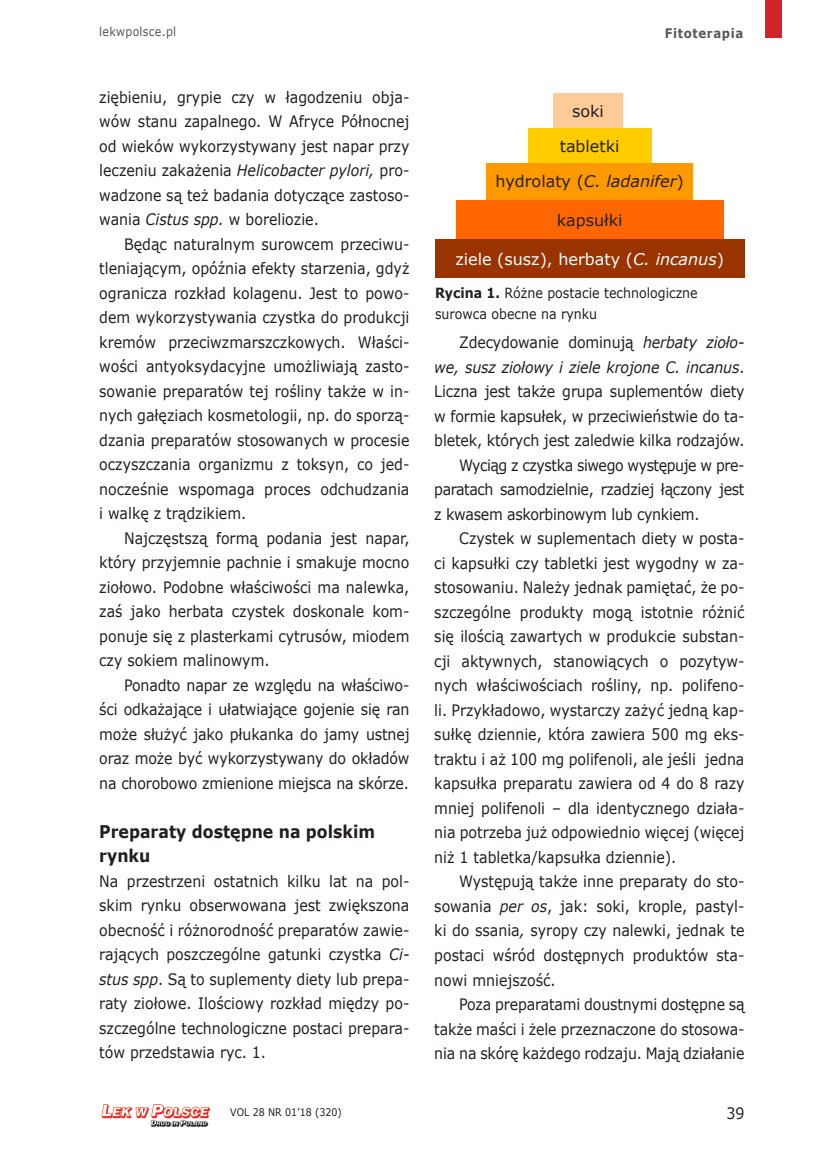
<style>
.page{position:relative;width:819px;height:1166px;background:#fff}
.page>*{position:absolute;margin:0;border:0;box-sizing:border-box;transform-origin:0 0}
.t1{font:700 17.5px/24.5px "Verdana";color:#231f20;scale:.9 1}
.t2{font:15.92px/35px "Verdana";color:#231f20;text-align:center}
.t3{font:15.92px "Verdana";color:#fff}
.t4{font:15.75px/24.5px "Verdana";color:#231f20;text-align:justify;scale:.9 1}
.t5{font:15.75px "Verdana";letter-spacing:-.02em;color:#231f20;scale:.9 1}
.t6{font:italic 15.75px "Verdana";letter-spacing:-.01em;color:#231f20;scale:.9 1}
.t7{font:15.75px "Verdana";letter-spacing:-.03em;color:#231f20;scale:.9 1}
.t8{font:14px/20.3px "Verdana";color:#231f20;scale:.9 1}
.t9{font:700 13.12px "Verdana";letter-spacing:.05em;color:#57585a;scale:.9 1}
.t10{font:12.25px "Verdana";letter-spacing:.025em;color:#57585a;scale:.9 1}
.t11{font:10.5px "Verdana";color:#231f20;scale:.9 1}
.s1{font-style:italic}
.s2{font-weight:700}
.s3{font-style:normal}
</style>
<div class="page">
<img style="left:101px;top:1104px;width:109px;height:22px">
<div style="left:764px;top:0;width:17px;height:38px;background:#d1232a"></div>
<div style="left:553px;top:93px;width:69px;height:36px;background:#fc9"></div>
<div style="left:528px;top:129px;width:123px;height:34px;background:#fc0"></div>
<div style="left:486px;top:163px;width:206px;height:37px;background:#f90"></div>
<div style="left:455px;top:200px;width:268px;height:40px;background:#f60"></div>
<div style="left:435px;top:240px;width:309px;height:38px;background:#930"></div>
<p class="t10" style="left:99px;top:23px;width:87px">lekwpolsce.pl</p>
<p class="t9" style="left:665px;top:24px;width:88px">Fitoterapia</p>
<p class="t4" style="left:99px;top:84px;width:346px">ziębieniu, grypie czy w łagodzeniu obja&shy;wów stanu zapalnego. W Afryce Północnej od wieków wykorzystywany jest napar przy leczeniu zakażenia <span class="s1">Helicobacter pylori,</span> pro&shy;wadzone są też badania dotyczące zastoso&shy;wania <span class="s1">Cistus spp.</span> w boreliozie.</p>
<p class="t4" style="left:99px;top:231px;width:346px;text-indent:25px">Będąc naturalnym surowcem przeciwu&shy;tleniającym, opóźnia efekty starzenia, gdyż ogranicza rozkład kolagenu. Jest to powo&shy;dem wykorzystywania czystka do produkcji kremów przeciwzmarszczkowych. Właści&shy;wości antyoksydacyjne umożliwiają zasto&shy;sowanie preparatów tej rośliny także w in&shy;nych gałęziach kosmetologii, np. do sporzą&shy;dzania preparatów stosowanych w procesie oczyszczania organizmu z toksyn, co jed&shy;nocześnie wspomaga proces odchudzania i walkę z trądzikiem.</p>
<p class="t4" style="left:99px;top:526px;width:346px;text-indent:25px">Najczęstszą formą podania jest napar, który przyjemnie pachnie i smakuje mocno ziołowo. Podobne właściwości ma nalewka, zaś jako herbata czystek doskonale kom&shy;ponuje się z plasterkami cytrusów, miodem czy sokiem malinowym.</p>
<p class="t4" style="left:99px;top:673px;width:346px;text-indent:25px">Ponadto napar ze względu na właściwo&shy;ści odkażające i ułatwiające gojenie się ran może służyć jako płukanka do jamy ustnej oraz może być wykorzystywany do okładów na chorobowo zmienione miejsca na skórze.</p>
<p class="t1" style="left:99px;top:819px;width:308px">Preparaty dostępne na polskim rynku</p>
<p class="t4" style="left:99px;top:868px;width:346px">Na przestrzeni ostatnich kilku lat na pol&shy;skim rynku obserwowana jest zwiększona obecność i różnorodność preparatów zawie&shy;rających poszczególne gatunki czystka <span class="s1">Ci&shy;stus spp</span>. Są to suplementy diety lub prepa&shy;raty ziołowe. Ilościowy rozkład między po&shy;szczególne technologiczne postaci prepara&shy;tów przedstawia ryc. 1.</p>
<p class="t2" style="left:559px;top:93px;width:61px">soki tabletki</p>
<p class="t2" style="left:495px;top:164px;width:190px">hydrolaty (<span class="s1">C. ladanifer</span>)</p>
<p class="t2" style="left:556px;top:202px;width:67px">kapsułki</p>
<p class="t3" style="left:455px;top:248px;width:270px">ziele (susz), herbaty (<span class="s1">C. incanus</span>)</p>
<p class="t8" style="left:435px;top:283px;width:293px"><span class="s2">Rycina 1.</span> Różne postacie technologiczne surowca obecne na rynku</p>
<p class="t4" style="left:459px;top:330px;width:318px">Zdecydowanie dominują <span class="s1">herbaty zioło-</span></p>
<p class="t6" style="left:434px;top:356px;width:346px">we, susz ziołowy i ziele krojone C. incanus<span class="s3">.</span></p>
<p class="t4" style="left:434px;top:379px;width:346px">Liczna jest także grupa suplementów diety</p>
<p class="t4" style="left:434px;top:404px;width:346px">w formie kapsułek, w przeciwieństwie do ta-</p>
<p class="t4" style="left:434px;top:428px;width:346px">bletek, których jest zaledwie kilka rodzajów.</p>
<p class="t7" style="left:459px;top:454px;width:318px">Wyciąg z czystka siwego występuje w pre-</p>
<p class="t5" style="left:434px;top:479px;width:346px">paratach samodzielnie, rzadziej łączony jest</p>
<p class="t5" style="left:434px;top:503px;width:296px">z kwasem askorbinowym lub cynkiem.</p>
<p class="t4" style="left:459px;top:526px;width:318px">Czystek w suplementach diety w posta-</p>
<p class="t4" style="left:434px;top:551px;width:346px">ci kapsułki czy tabletki jest wygodny w za-</p>
<p class="t4" style="left:434px;top:575px;width:346px">stosowaniu. Należy jednak pamiętać, że po-</p>
<p class="t4" style="left:434px;top:600px;width:346px">szczególne produkty mogą istotnie różnić</p>
<p class="t4" style="left:434px;top:624px;width:346px">się ilością zawartych w produkcie substan-</p>
<p class="t4" style="left:434px;top:649px;width:346px">cji aktywnych, stanowiących o pozytyw-</p>
<p class="t4" style="left:434px;top:673px;width:346px">nych właściwościach rośliny, np. polifeno-</p>
<p class="t4" style="left:434px;top:698px;width:346px">li. Przykładowo, wystarczy zażyć jedną kap-</p>
<p class="t4" style="left:434px;top:722px;width:346px">sułkę dziennie, która zawiera 500 mg eks-</p>
<p class="t4" style="left:434px;top:747px;width:346px">traktu i aż 100 mg polifenoli, ale jeśli jedna</p>
<p class="t4" style="left:434px;top:771px;width:346px">kapsułka preparatu zawiera od 4 do 8 razy</p>
<p class="t4" style="left:434px;top:796px;width:346px">mniej polifenoli – dla identycznego działa-</p>
<p class="t4" style="left:434px;top:820px;width:346px">nia potrzeba już odpowiednio więcej (więcej</p>
<p class="t4" style="left:434px;top:845px;width:270px">niż 1 tabletka/kapsułka dziennie).</p>
<p class="t4" style="left:459px;top:869px;width:318px">Występują także inne preparaty do sto-</p>
<p class="t4" style="left:434px;top:894px;width:346px">sowania <span class="s1">per os</span>, jak: soki, krople, pastyl-</p>
<p class="t4" style="left:434px;top:918px;width:346px">ki do ssania<span class="s1">,</span> syropy czy nalewki, jednak te</p>
<p class="t4" style="left:434px;top:943px;width:346px">postaci wśród dostępnych produktów sta-</p>
<p class="t4" style="left:434px;top:967px;width:136px">nowi mniejszość.</p>
<p class="t4" style="left:459px;top:992px;width:318px">Poza preparatami doustnymi dostępne są</p>
<p class="t4" style="left:434px;top:1016px;width:346px">także maści i żele przeznaczone do stosowa-</p>
<p class="t4" style="left:434px;top:1041px;width:346px">nia na skórę każdego rodzaju. Mają działanie</p>
<p class="t11" style="left:230px;top:1105px;width:125px">VOL 28 NR 01’18 (320)</p>
<p class="t4" style="left:726px;top:1100px;width:22px">39</p>
</div>
